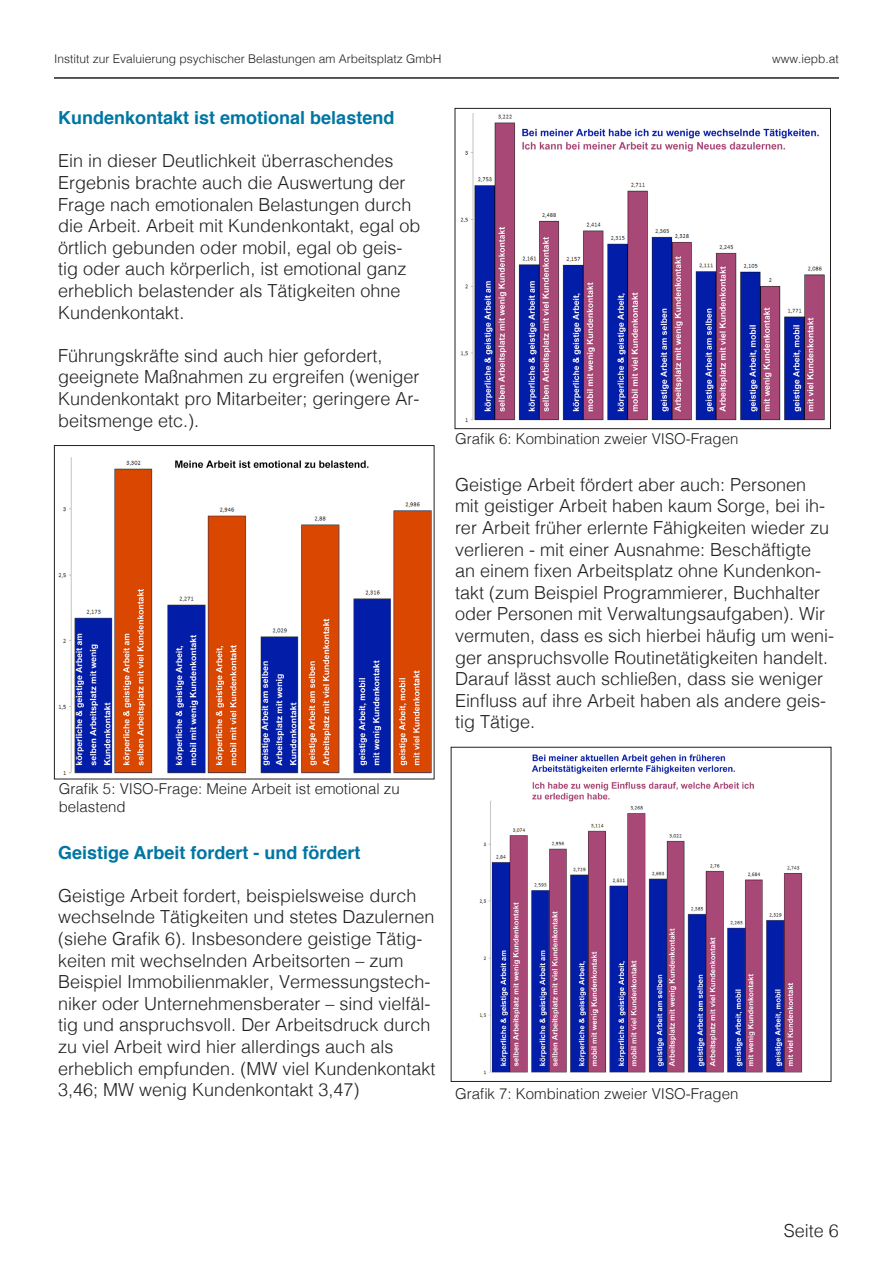
<style>
.page{position:relative;width:893px;height:1263px;background:#fff}
.page>*{position:absolute;margin:0;border:0;box-sizing:border-box;transform-origin:0 0}
.t1{font:300 18px/21.6px "Helvetica";color:#231f20}
.t2{font:700 18px "Helvetica";color:#0076a3}
.t3{font:300 15px/18px "Helvetica";color:#231f20}
.t4{font:300 12px "Helvetica";color:#231f20}
</style>
<div class="page">
<hr style="left:54px;top:77px;width:785px;height:2px;background:#231f20">
<img style="left:58px;top:457px;width:374px;height:318px">
<div style="left:54px;top:445px;width:380px;height:334px;border:1px solid #231f20"></div>
<img style="left:479px;top:754px;width:324px;height:321px">
<div style="left:451px;top:747px;width:380px;height:335px;border:1px solid #231f20"></div>
<img style="left:460px;top:113px;width:365px;height:309px">
<div style="left:455px;top:108px;width:376px;height:321px;border:1px solid #231f20"></div>
<p class="t4" style="left:54px;top:48px;width:389px">Institut zur Evaluierung psychischer Belastungen am Arbeitsplatz GmbH</p>
<p class="t4" style="left:772px;top:48px;width:68px">www.iepb.at</p>
<p class="t2" style="left:58px;top:103px;width:338px">Kundenkontakt ist emotional belastend</p>
<p class="t1" style="left:58px;top:149px;width:364px">Ein in dieser Deutlichkeit überraschendes Ergebnis brachte auch die Auswertung der Frage nach emotionalen Belastungen durch die Arbeit. Arbeit mit Kundenkontakt, egal ob örtlich gebunden oder mobil, egal ob geis&shy;tig oder auch körperlich, ist emotional ganz erheblich belastender als Tätigkeiten ohne Kundenkontakt.</p>
<p class="t1" style="left:58px;top:343px;width:363px">Führungskräfte sind auch hier gefordert, geeignete Maßnahmen zu ergreifen (weniger Kundenkontakt pro Mitarbeiter; geringere Ar&shy;beitsmenge etc.).</p>
<p class="t3" style="left:59px;top:779px;width:342px">Grafik 5: VISO-Frage: Meine Arbeit ist emotional zu belastend</p>
<p class="t2" style="left:58px;top:838px;width:304px">Geistige Arbeit fordert - und fördert</p>
<p class="t1" style="left:58px;top:883px;width:379px">Geistige Arbeit fordert, beispielsweise durch wechselnde Tätigkeiten und stetes Dazulernen (siehe Grafik 6). Insbesondere geistige Tätig&shy;keiten mit wechselnden Arbeitsorten – zum Beispiel Immobilienmakler, Vermessungstech&shy;niker oder Unternehmensberater – sind vielfäl&shy;tig und anspruchsvoll. Der Arbeitsdruck durch zu viel Arbeit wird hier allerdings auch als erheblich empfunden. (MW viel Kundenkontakt 3,46; MW wenig Kundenkontakt 3,47)</p>
<p class="t3" style="left:455px;top:428px;width:285px">Grafik 6: Kombination zweier VISO-Fragen</p>
<p class="t1" style="left:455px;top:472px;width:381px">Geistige Arbeit fördert aber auch: Personen mit geistiger Arbeit haben kaum Sorge, bei ih&shy;rer Arbeit früher erlernte Fähigkeiten wieder zu verlieren - mit einer Ausnahme: Beschäftigte an einem fixen Arbeitsplatz ohne Kundenkon&shy;takt (zum Beispiel Programmierer, Buchhalter oder Personen mit Verwaltungsaufgaben). Wir vermuten, dass es sich hierbei häufig um weni&shy;ger anspruchsvolle Routinetätigkeiten handelt.<br>Darauf lässt auch schließen, dass sie weniger Einfluss auf ihre Arbeit haben als andere geis&shy;tig Tätige.</p>
<p class="t3" style="left:455px;top:1083px;width:285px">Grafik 7: Kombination zweier VISO-Fragen</p>
<p class="t1" style="left:784px;top:1218px;width:57px">Seite 6</p>
</div>
